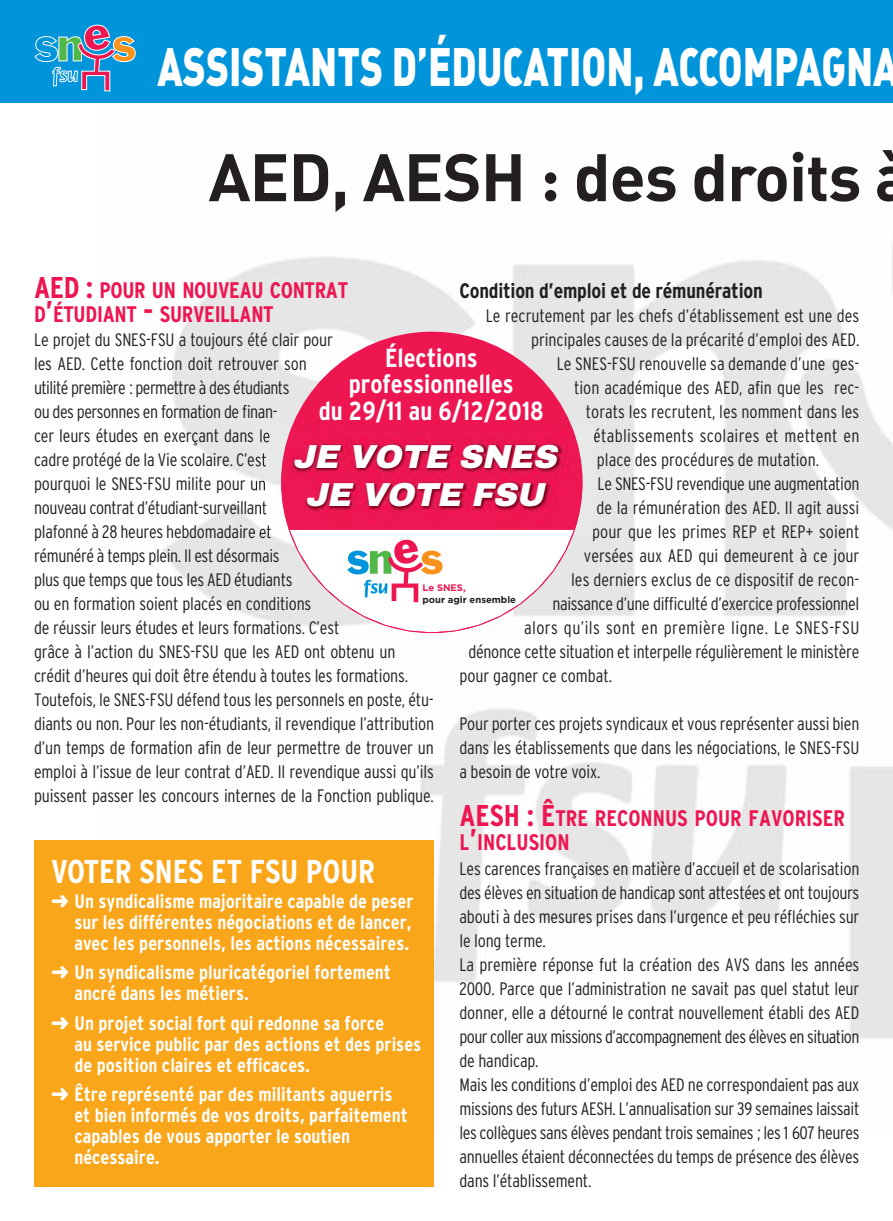
<style>
.page{position:relative;width:893px;height:1221px;background:#fff}
.page>*{position:absolute;margin:0;border:0;box-sizing:border-box;transform-origin:0 0}
.t1{font:66px "DIN Bold Alternate";letter-spacing:-.015em;color:#231f20}
.t2{font:53.25px "DIN Black Alternate";color:#fff;scale:.73 1}
.t3{font:italic 900 33.15px/38px "Archivo";color:#fff;text-align:center}
.t4{font:700 condensed 33px "Interstate";color:#fff}
.t5{font:700 condensed 26.1px/26.1px "Interstate";color:#fff;text-align:center}
.t6{font:700 condensed 22.5px/24px "Interstate";letter-spacing:-.015em;color:#ed1651}
.t7{font:700 condensed 21px "Interstate";letter-spacing:-.01em;color:#231f20}
.t8{font:700 condensed 19.5px/21px "Interstate";color:#fff}
.t9{font:300 condensed 18px/24px "Interstate";letter-spacing:-.01em;color:#231f20}
.t10{font:300 condensed 18px "Interstate";letter-spacing:.025em;color:#231f20}
.t11{font:300 condensed 18px "Interstate";letter-spacing:.015em;color:#231f20}
.t12{font:700 9.45px "Gotham";color:#231f20}
.t13{font:700 9.45px "Gotham";color:#ed1651}
.s1{font-size:30px}
</style>
<div class="page">
<img style="left:103px;top:102px;width:789px;height:937px">
<div style="left:0;top:0;width:892px;height:102px;background:#0095da"></div>
<svg style="left:34px;top:24px;width:102px;height:68px"></svg>
<div style="left:34px;top:840px;width:400px;height:346px;background:#faa61a"></div>
<div style="left:281px;top:332px;width:301px;height:301px;background:#ed1651;border-radius:50%"></div>
<img style="left:582px;top:426px;width:13px;height:108px">
<img style="left:254px;top:426px;width:27px;height:108px">
<svg style="left:594px;top:428px;width:1px;height:14px"></svg>
<svg style="left:593px;top:525px;width:2px;height:9px"></svg>
<svg style="left:288px;top:534px;width:287px;height:99px;background:#f1eaec"></svg>
<img style="left:281px;top:426px;width:301px;height:108px">
<img style="left:288px;top:529px;width:287px;height:5px">
<h2 class="t2" style="left:157px;top:48px;width:1016px">ASSISTANTS D’ÉDUCATION, ACCOMPAGNA</h2>
<h1 class="t1" style="left:208px;top:154px;width:703px">AED, AESH : des droits à</h1>
<p class="t6" style="left:34px;top:280px;width:315px"><span class="s1">AED :</span> POUR UN NOUVEAU CONTRAT<br>D<span class="s1">’</span>ÉTUDIANT <span class="s1">-</span> SURVEILLANT</p>
<p class="t9" style="left:34px;top:329px;width:401px">Le projet du SNES-FSU a toujours été clair pour<br>les AED. Cette fonction doit retrouver son<br>utilité première : permettre à des étudiants<br>ou des personnes en formation de finan-<br>cer leurs études en exerçant dans le<br>cadre protégé de la Vie scolaire. C’est<br>pourquoi le SNES-FSU milite pour un<br>nouveau contrat d’étudiant-surveillant<br>plafonné à 28 heures hebdomadaire et<br>rémunéré à temps plein. Il est désormais<br>plus que temps que tous les AED étudiants<br>ou en formation soient placés en conditions<br>de réussir leurs études et leurs formations. C’est<br>grâce à l’action du SNES-FSU que les AED ont obtenu un crédit d’heures qui doit être étendu à toutes les formations.<br>Toutefois, le SNES-FSU défend tous les personnels en poste, étu&shy;diants ou non. Pour les non-étudiants, il revendique l’attribution d’un temps de formation afin de leur permettre de trouver un emploi à l’issue de leur contrat d’AED. Il revendique aussi qu’ils puissent passer les concours internes de la Fonction publique.</p>
<p class="t7" style="left:459px;top:283px;width:305px">Condition d’emploi et de rémunération</p>
<p class="t9" style="left:486px;top:305px;width:375px">Le recrutement par les chefs d’établissement est une des</p>
<p class="t9" style="left:531px;top:329px;width:330px">principales causes de la précarité d’emploi des AED.</p>
<p class="t9" style="left:556px;top:353px;width:304px">Le SNES-FSU renouvelle sa demande d’une ges-</p>
<p class="t9" style="left:574px;top:377px;width:287px">tion académique des AED, afin que les rec-</p>
<p class="t9" style="left:586px;top:401px;width:275px">torats les recrutent, les nomment dans les</p>
<p class="t11" style="left:593px;top:429px;width:267px">établissements scolaires et mettent en</p>
<p class="t9" style="left:597px;top:449px;width:223px">place des procédures de mutation.</p>
<p class="t9" style="left:597px;top:473px;width:263px">Le SNES-FSU revendique une augmentation</p>
<p class="t9" style="left:596px;top:497px;width:264px">de la rémunération des AED. Il agit aussi</p>
<p class="t9" style="left:592px;top:521px;width:269px">pour que les primes REP et REP+ soient</p>
<p class="t9" style="left:584px;top:545px;width:277px">versées aux AED qui demeurent à ce jour</p>
<p class="t9" style="left:571px;top:569px;width:290px">les derniers exclus de ce dispositif de recon-</p>
<p class="t9" style="left:552px;top:593px;width:308px">naissance d’une difficulté d’exercice professionnel</p>
<p class="t10" style="left:524px;top:621px;width:337px">alors qu’ils sont en première ligne. Le SNES-FSU</p>
<p class="t9" style="left:468px;top:641px;width:392px">dénonce cette situation et interpelle régulièrement le ministère</p>
<p class="t9" style="left:459px;top:665px;width:154px">pour gagner ce combat.</p>
<p class="t9" style="left:459px;top:713px;width:401px;text-align:justify">Pour porter ces projets syndicaux et vous représenter aussi bien dans les établissements que dans les négociations, le SNES-FSU a besoin de votre voix.</p>
<p class="t6" style="left:459px;top:808px;width:387px"><span class="s1">AESH : Ê</span>TRE RECONNUS POUR FAVORISER<br>L<span class="s1">’</span>INCLUSION</p>
<p class="t9" style="left:459px;top:857px;width:401px">Les carences françaises en matière d’accueil et de scolarisation des élèves en situation de handicap sont attestées et ont toujours abouti à des mesures prises dans l’urgence et peu réfléchies sur le long terme.<br>La première réponse fut la création des AVS dans les années 2000. Parce que l’administration ne savait pas quel statut leur donner, elle a détourné le contrat nouvellement établi des AED pour coller aux missions d’accompagnement des élèves en situation de handicap.<br>Mais les conditions d’emploi des AED ne correspondaient pas aux missions des futurs AESH. L’annualisation sur 39 semaines laissait les collègues sans élèves pendant trois semaines ; les 1 607 heures annuelles étaient déconnectées du temps de présence des élèves dans l’établissement.</p>
<h3 class="t5" style="left:319px;top:347px;width:226px">Élections professionnelles<br>du 29/11 au 6/12/2018</h3>
<h3 class="t3" style="left:292px;top:440px;width:272px">JE VOTE SNES<br>JE VOTE FSU</h3>
<p class="t13" style="left:422px;top:582px;width:45px">Le SNES,</p>
<p class="t12" style="left:422px;top:594px;width:95px">pour agir ensemble</p>
<h3 class="t4" style="left:51px;top:858px;width:325px">VOTER SNES ET FSU POUR</h3>
<p class="t8" style="left:74px;top:892px;width:340px;text-align:justify;text-indent:-23px">➜ Un syndicalisme majoritaire capable de peser sur les différentes négociations et de lancer, avec les personnels, les actions nécessaires.</p>
<p class="t8" style="left:74px;top:963px;width:318px;text-indent:-23px">➜ Un syndicalisme pluricatégoriel fortement ancré dans les métiers.</p>
<p class="t8" style="left:74px;top:1014px;width:348px;text-indent:-23px">➜ Un projet social fort qui redonne sa force<br>au service public par des actions et des prises de position claires et efficaces.</p>
<p class="t8" style="left:74px;top:1085px;width:335px;text-indent:-23px">➜ Être représenté par des militants aguerris et bien informés de vos droits, parfaitement capables de vous apporter le soutien nécessaire.</p>
</div>
